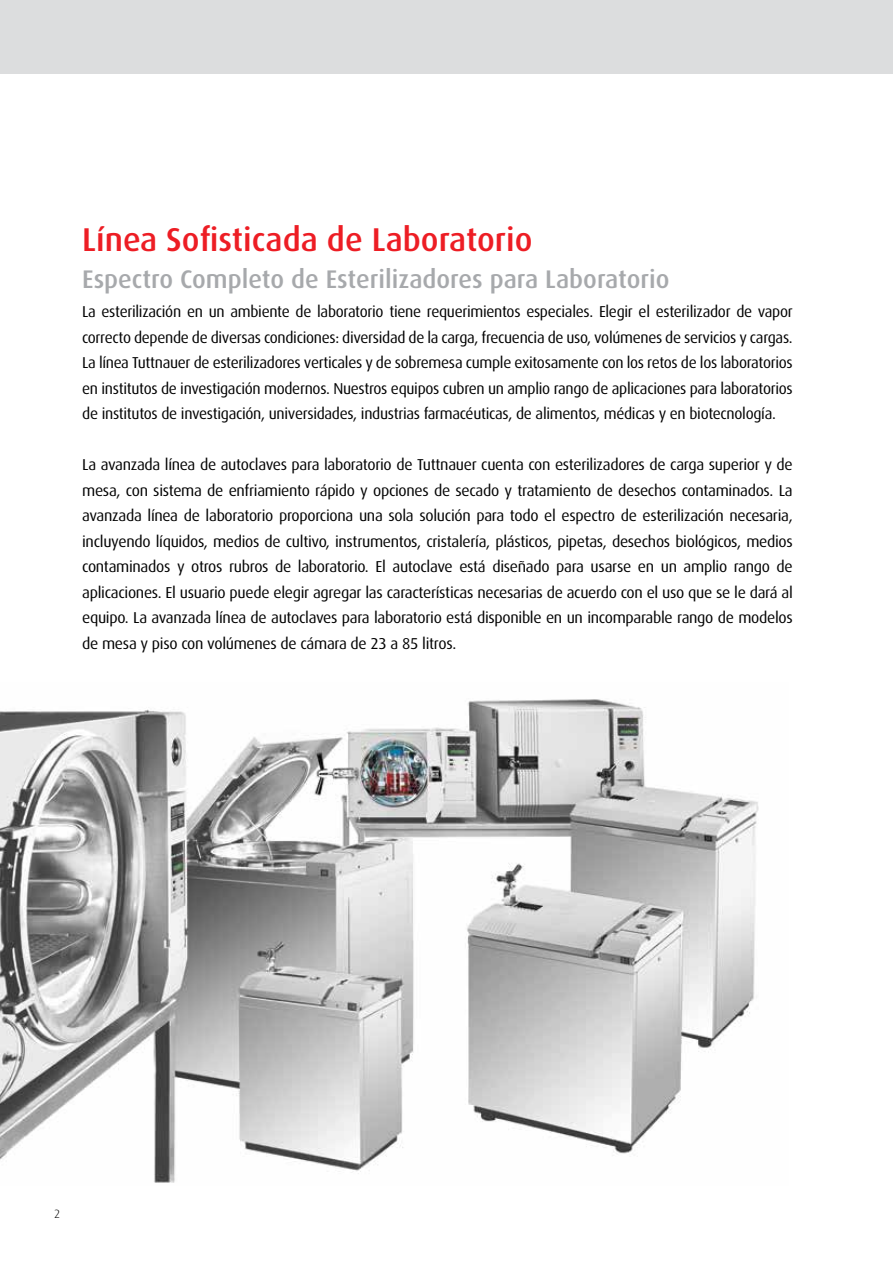
<style>
.page{position:relative;width:893px;height:1263px;background:#fff}
.page>*{position:absolute;margin:0;border:0;box-sizing:border-box;transform-origin:0 0}
.t1{font:500 33px "Dax";color:#ed1d24}
.t2{font:500 25.5px "Dax";color:#a7a9ac}
.t3{font:15.75px/25.5px "Dax";letter-spacing:-.02em;color:#000;text-align:justify}
.t4{font:300 12px "Dax";color:#000}
</style>
<div class="page">
<div style="left:0;top:0;width:893px;height:74px;background:#dcddde"></div>
<img style="left:0;top:699px;width:759px;height:484px">
<h1 class="t1" style="left:82px;top:221px;width:452px">Línea Sofisticada de Laboratorio</h1>
<h2 class="t2" style="left:82px;top:264px;width:589px">Espectro Completo de Esterilizadores para Laboratorio</h2>
<p class="t3" style="left:82px;top:299px;width:712px">La esterilización en un ambiente de laboratorio tiene requerimientos especiales. Elegir el esterilizador de vapor correcto depende de diversas condiciones: diversidad de la carga, frecuencia de uso, volúmenes de servicios y cargas.<br>La línea Tuttnauer de esterilizadores verticales y de sobremesa cumple exitosamente con los retos de los laboratorios en institutos de investigación modernos. Nuestros equipos cubren un amplio rango de aplicaciones para laboratorios de institutos de investigación, universidades, industrias farmacéuticas, de alimentos, médicas y en biotecnología.</p>
<p class="t3" style="left:82px;top:452px;width:712px">La avanzada línea de autoclaves para laboratorio de Tuttnauer cuenta con esterilizadores de carga superior y de mesa, con sistema de enfriamiento rápido y opciones de secado y tratamiento de desechos contaminados. La avanzada línea de laboratorio proporciona una sola solución para todo el espectro de esterilización necesaria, incluyendo líquidos, medios de cultivo, instrumentos, cristalería, plásticos, pipetas, desechos biológicos, medios contaminados y otros rubros de laboratorio. El autoclave está diseñado para usarse en un amplio rango de aplicaciones. El usuario puede elegir agregar las características necesarias de acuerdo con el uso que se le dará al equipo. La avanzada línea de autoclaves para laboratorio está disponible en un incomparable rango de modelos de mesa y piso con volúmenes de cámara de 23 a 85 litros.</p>
<p class="t4" style="left:54px;top:1207px;width:8px">2</p>
</div>
